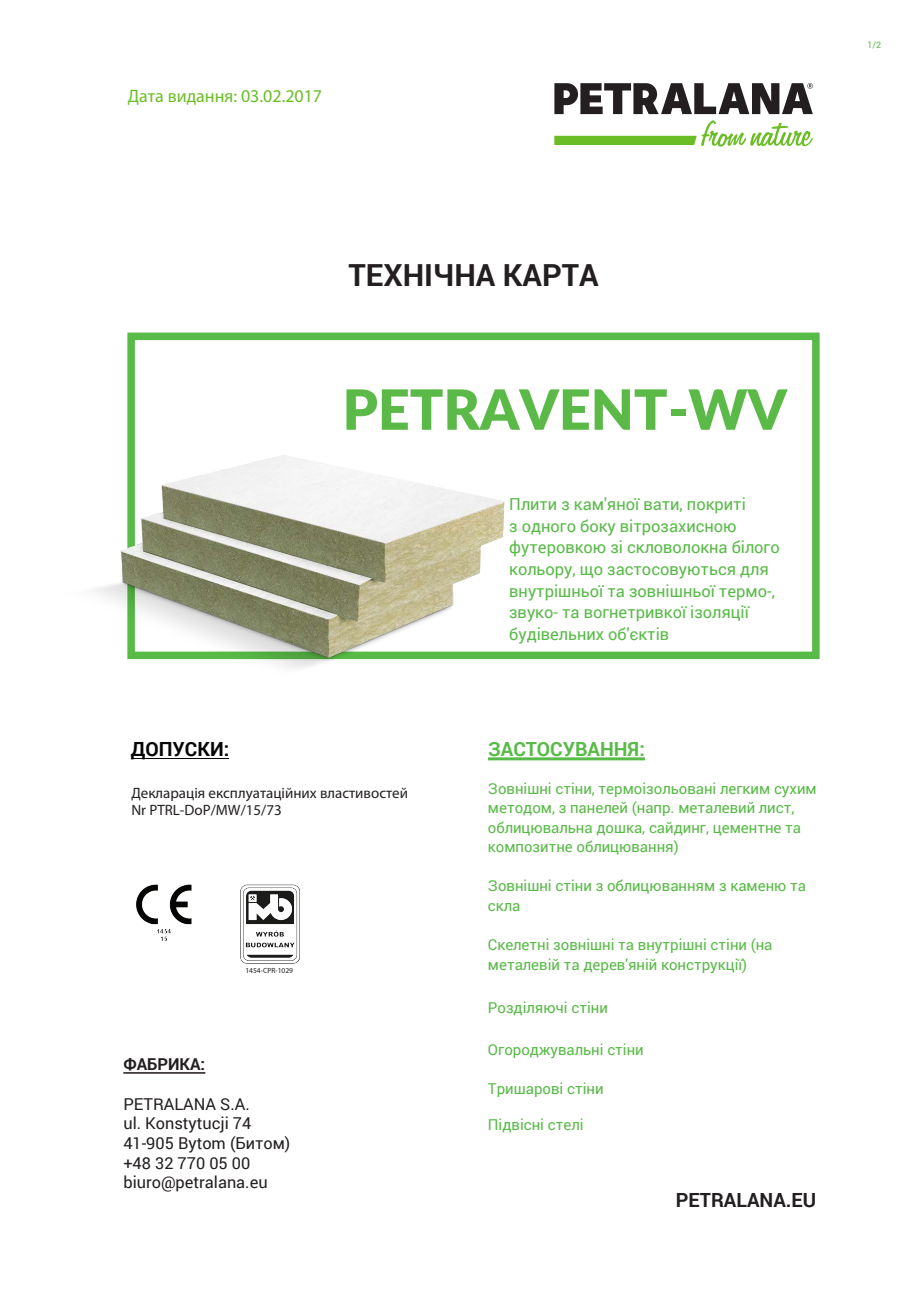
<style>
.page{position:relative;width:920px;height:1290px;background:#fff}
.page>*{position:absolute;margin:0;border:0;box-sizing:border-box;transform-origin:0 0}
.t1{font:900 55.5px "Lato";color:#5bba47}
.t2{font:700 30.45px "Roboto";color:#231f20}
.t3{font:700 19.5px "Roboto";color:#58ba47}
.t4{font:700 19.5px "Roboto";color:#231f20}
.t5{font:700 19.5px "Roboto";color:#050705}
.t6{font:18px "Myriad Pro";color:#6bbd26}
.t7{font:16.5px/21.6px "Roboto";color:#58ba47}
.t8{font:16.35px/19.6px "Roboto";color:#231f20}
.t9{font:700 16.35px "Roboto";color:#231f20}
.t10{font:15px/19.5px "Roboto";color:#58ba47}
.t11{font:15px/17.4px "Myriad Pro";color:#231f20}
.t12{font:9px "Roboto";color:#58ba47}
.t13{font:7.5px "Myriad Pro";color:#221e1f}
</style>
<div class="page">
<div style="left:127px;top:333px;width:693px;height:326px;border:8px solid #58ba47"></div>
<svg style="left:554px;top:83px;width:259px;height:31px"></svg>
<svg style="left:554px;top:120px;width:259px;height:27px"></svg>
<img style="left:136px;top:884px;width:164px;height:80px">
<hr style="left:488px;top:757px;width:157px;height:3px;background:#58ba47">
<hr style="left:123px;top:1072px;width:82px;height:2px;background:#231f20">
<img style="left:93px;top:371px;width:468px;height:298px">
<hr style="left:131px;top:758px;width:98px;height:1px;background:#050705">
<p class="t6" style="left:128px;top:85px;width:196px">Дата видання: 03.02.2017</p>
<p class="t12" style="left:867px;top:39px;width:15px">1/2</p>
<h2 class="t2" style="left:349px;top:254px;width:252px">ТЕХНІЧНА КАРТА</h2>
<h1 class="t1" style="left:343px;top:368px;width:446px">PETRAVENT-WV</h1>
<h3 class="t5" style="left:131px;top:735px;width:100px">ДОПУСКИ:</h3>
<p class="t11" style="left:131px;top:783px;width:278px">Декларація експлуатаційних властивостей<br>Nr PTRL-DoP/MW/15/73</p>
<p class="t13" style="left:245px;top:965px;width:49px">1454-CPR-1029</p>
<p class="t9" style="left:123px;top:1053px;width:83px">ФАБРИКА:</p>
<p class="t8" style="left:123px;top:1093px;width:169px">PETRALANA S.A.<br>ul. Konstytucji 74<br>41-905 Bytom (Битом) +48 32 770 05 00 biuro@petralana.eu</p>
<p class="t7" style="left:509px;top:493px;width:272px">Плити з кам'яної вати, покриті<br>з одного боку вітрозахисною футеровкою зі скловолокна білого кольору, що застосовуються для внутрішньої та зовнішньої термо-, звуко- та вогнетривкої ізоляції будівельних об'єктів</p>
<h3 class="t3" style="left:488px;top:735px;width:158px">ЗАСТОСУВАННЯ:</h3>
<p class="t10" style="left:488px;top:778px;width:330px">Зовнішні стіни, термоізольовані легким сухим методом, з панелей (напр. металевий лист, облицювальна дошка, сайдинг, цементне та композитне облицювання)</p>
<p class="t10" style="left:488px;top:876px;width:320px">Зовнішні стіни з облицюванням з каменю та скла</p>
<p class="t10" style="left:488px;top:934px;width:286px">Cкелетні зовнішні та внутрішні стіни (на металевій та дерев'яній конструкції)</p>
<p class="t10" style="left:488px;top:997px;width:121px">Pозділяючі стіни</p>
<p class="t10" style="left:488px;top:1039px;width:157px">Oгороджувальні стіни</p>
<p class="t10" style="left:488px;top:1078px;width:117px">Tришарові стіни</p>
<p class="t10" style="left:488px;top:1114px;width:97px">Підвісні стелі</p>
<h3 class="t4" style="left:676px;top:1186px;width:142px">PETRALANA.EU</h3>
</div>
